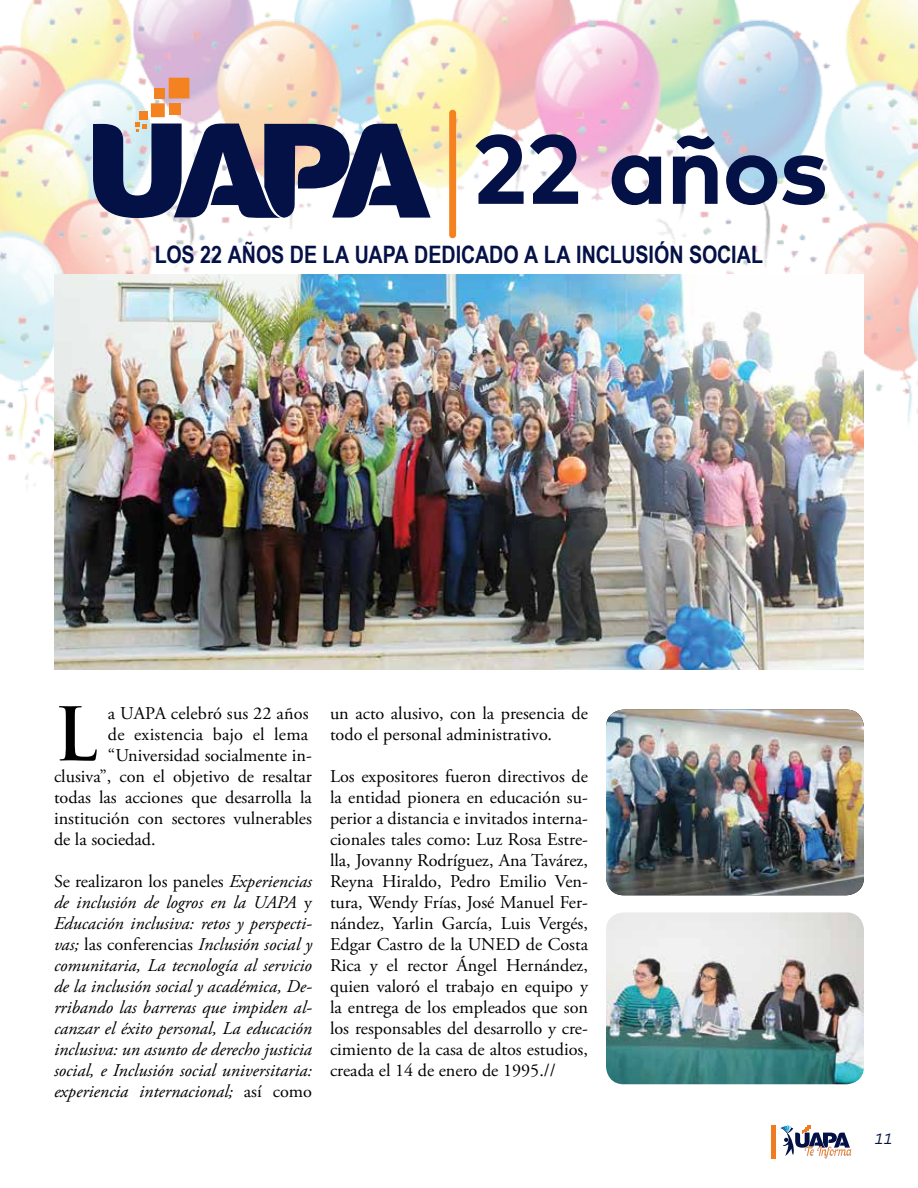
<style>
.page{position:relative;width:918px;height:1188px;background:#fff}
.page>*{position:absolute;margin:0;border:0;box-sizing:border-box;transform-origin:0 0}
.t1{font:700 72px "Trajan Pro";color:#000}
.t2{font:700 24px "Arial Narrow";color:#041147}
.t3{font:18px/21px "Adobe Garamond Pro";color:#000}
.t4{font:italic 18px/21px "Adobe Garamond Pro";color:#000;text-align:justify}
.t5{font:italic 15px "Mark";color:#041147}
.s1{font-style:normal}
</style>
<div class="page">
<svg style="left:771px;top:1125px;width:80px;height:33px"></svg>
<img style="left:0;top:0;width:918px;height:488px">
<div style="left:169px;top:78px;width:20px;height:20px;background:#f58220"></div>
<div style="left:151px;top:103px;width:14px;height:14px;background:#f58220"></div>
<div style="left:169px;top:103px;width:12px;height:12px;background:#f58220"></div>
<div style="left:140px;top:112px;width:8px;height:8px;background:#f58220"></div>
<div style="left:154px;top:88px;width:10px;height:11px;background:#f58220"></div>
<svg style="left:93px;top:122px;width:338px;height:97px"></svg>
<div style="left:449px;top:110px;width:7px;height:128px;background:#f58220;border-radius:3px"></div>
<svg style="left:475px;top:134px;width:49px;height:70px"></svg>
<svg style="left:530px;top:134px;width:48px;height:70px"></svg>
<svg style="left:612px;top:155px;width:49px;height:50px"></svg>
<svg style="left:673px;top:136px;width:45px;height:68px"></svg>
<svg style="left:726px;top:155px;width:99px;height:50px"></svg>
<img style="left:54px;top:275px;width:810px;height:395px">
<img style="left:606px;top:710px;width:258px;height:185px">
<img style="left:606px;top:912px;width:258px;height:172px">
<h2 class="t2" style="left:155px;top:236px;width:610px">LOS 22 AÑOS DE LA UAPA DEDICADO A LA INCLUSIÓN SOCIAL</h2>
<h1 class="t1" style="left:54px;top:689px;width:45px">L</h1>
<p class="t3" style="left:108px;top:704px;width:202px">a UAPA celebró sus 22 años</p>
<p class="t3" style="left:108px;top:725px;width:202px">de existencia bajo el lema</p>
<p class="t3" style="left:108px;top:746px;width:206px">“Universidad socialmente in-</p>
<p class="t3" style="left:54px;top:767px;width:260px">clusiva”, con el objetivo de resaltar</p>
<p class="t3" style="left:54px;top:788px;width:260px">todas las acciones que desarrolla la</p>
<p class="t3" style="left:54px;top:809px;width:260px">institución con sectores vulnerables</p>
<p class="t3" style="left:54px;top:830px;width:103px">de la sociedad.</p>
<p class="t4" style="left:54px;top:872px;width:260px"><span class="s1">Se realizaron los paneles</span> Experiencias de inclusión de logros en la UAPA <span class="s1">y </span>Educación inclusiva: retos y perspecti&shy;vas; <span class="s1">las conferencias</span> Inclusión social y comunitaria, La tecnología al servicio de la inclusión social y académica, De&shy;rribando las barreras que impiden al&shy;canzar el éxito personal, La educación inclusiva: un asunto de derecho justicia social, e Inclusión social universitaria: experiencia internacional; <span class="s1">así como</span></p>
<p class="t3" style="left:330px;top:704px;width:259px">un acto alusivo, con la presencia de todo el personal administrativo.</p>
<p class="t3" style="left:330px;top:767px;width:260px;text-align:justify">Los expositores fueron directivos de la entidad pionera en educación su&shy;perior a distancia e invitados interna&shy;cionales tales como: Luz Rosa Estre&shy;lla, Jovanny Rodríguez, Ana Tavárez, Reyna Hiraldo, Pedro Emilio Ven&shy;tura, Wendy Frías, José Manuel Fer&shy;nández, Yarlin García, Luis Vergés, Edgar Castro de la UNED de Costa Rica y el rector Ángel Hernández, quien valoró el trabajo en equipo y la entrega de los empleados que son los responsables del desarrollo y cre&shy;cimiento de la casa de altos estudios, creada el 14 de enero de 1995.//</p>
<p class="t5" style="left:875px;top:1130px;width:19px">11</p>
</div>
